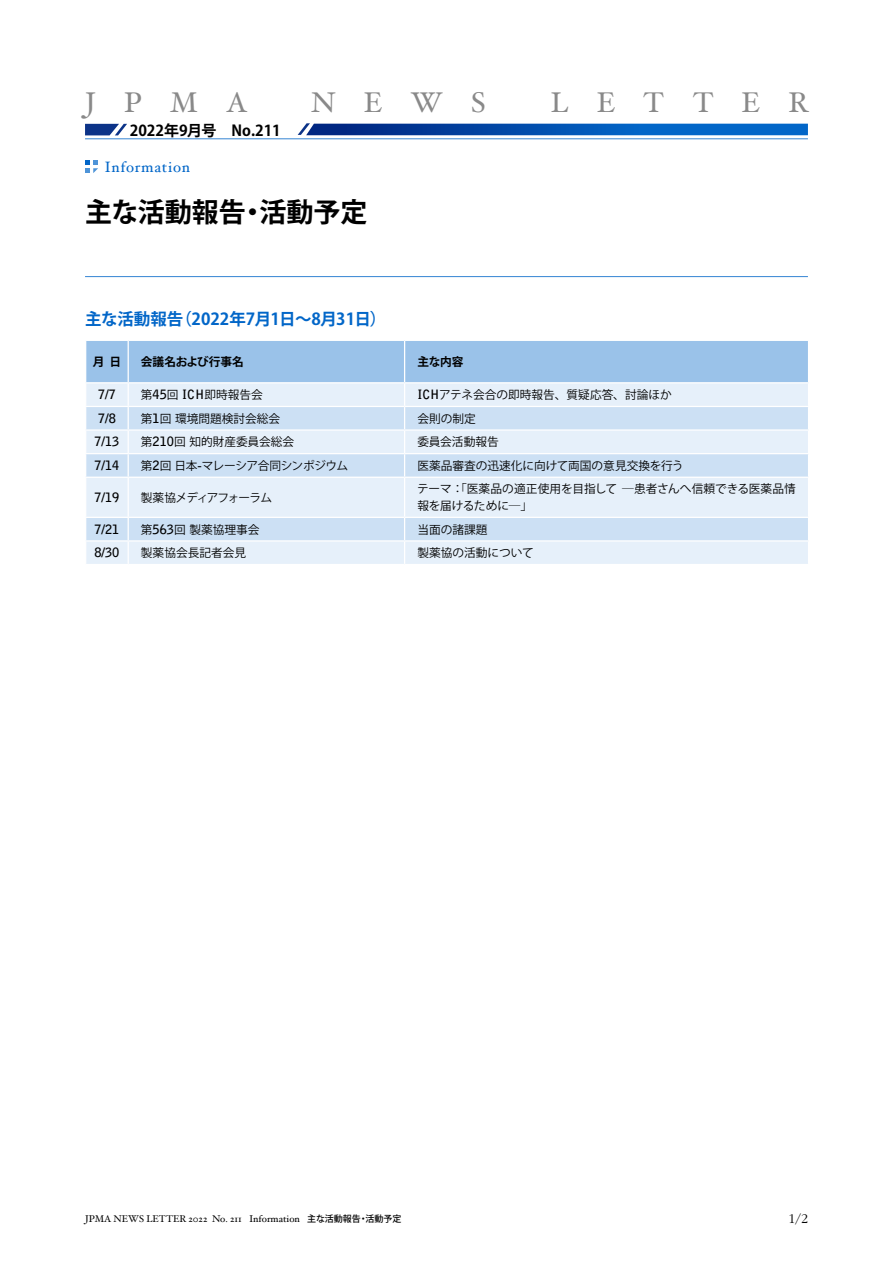
<style>
.page{position:relative;width:893px;height:1263px;background:#fff}
.page>*{position:absolute;margin:0;border:0;box-sizing:border-box;transform-origin:0 0}
.t1{font:28.5px "Hoefler Text";letter-spacing:.995em;color:#898989}
.t2{font:700 27px "Koz Go Pr 6 N";color:#000}
.t3{font:700 16.5px "Koz Go Pr 6 N";color:#0266c8}
.t4{font:700 15px "Koz Go Pr 6 N";color:#000}
.t5{font:15px "Hoefler Text";letter-spacing:.05em;color:#0266c8}
.t6{font:300 13.8px "ITC Garamond Std";color:#000}
.t7{font:700 12.9px "Bell Gothic Std";color:#000}
.t8{font:11.7px/16.5px "Koz Go Pr 6 N";color:#000}
.t9{font:11.7px "Koz Go Pr 6 N";letter-spacing:-.04em;color:#000}
.t10{font:700 11.7px "Koz Go Pr 6 N";letter-spacing:-.01em;color:#000}
.t11{font:11.7px "Koz Go Pr 6 N";letter-spacing:-.06em;color:#000}
.t12{font:9.75px "Hoefler Text";color:#000}
.s1{font-family:"Bell Gothic Std";font-weight:700;font-size:12.9px}
.s2{font-family:"Koz Go Pr 6 N";font-weight:500;font-size:9px}
</style>
<div class="page">
<svg style="left:85px;top:160px;width:13px;height:13px"></svg>
<hr style="left:85px;top:276px;width:723px;height:1px;background:#3585d3">
<svg style="left:85px;top:124px;width:42px;height:11px"></svg>
<svg style="left:298px;top:123px;width:510px;height:12px;background:#135ab3"></svg>
<hr style="left:85px;top:139px;width:723px;height:1px;background:#3585d3">
<div style="left:86px;top:542px;width:722px;height:22px;background:#e6f0fa"></div>
<svg style="left:86px;top:478px;width:722px;height:62px;background:#dceaf7"></svg>
<svg style="left:86px;top:340px;width:722px;height:137px;background:#c8ddf3"></svg>
<hr style="left:128px;top:478px;width:1px;height:39px;background:#fff">
<hr style="left:404px;top:478px;width:1px;height:39px;background:#fff">
<hr style="left:85px;top:517px;width:43px;height:1px;background:#fff">
<hr style="left:128px;top:517px;width:277px;height:1px;background:#fff">
<hr style="left:405px;top:517px;width:404px;height:1px;background:#fff">
<svg style="left:128px;top:518px;width:1px;height:46px"></svg>
<svg style="left:404px;top:518px;width:1px;height:46px"></svg>
<h1 class="t1" style="left:85px;top:85px;width:164px">JPMA</h1>
<h1 class="t1" style="left:311px;top:85px;width:176px">NEWS</h1>
<h1 class="t1" style="left:551px;top:85px;width:260px">LETTER</h1>
<p class="t4" style="left:130px;top:122px;width:153px">2022年9月号　No.211</p>
<p class="t5" style="left:105px;top:158px;width:87px">Information</p>
<h2 class="t2" style="left:85px;top:196px;width:284px">主な活動報告・活動予定</h2>
<h3 class="t3" style="left:85px;top:310px;width:303px">主な活動報告（2022年7月1日～8月31日）</h3>
<p class="t10" style="left:93px;top:355px;width:30px">月 日</p>
<p class="t10" style="left:141px;top:355px;width:104px">会議名および行事名</p>
<p class="t10" style="left:417px;top:355px;width:48px">主な内容</p>
<p class="t7" style="left:98px;top:387px;width:19px">7/7</p>
<p class="t8" style="left:141px;top:387px;width:123px">第<span class="s1">45</span>回 <span class="s1">ICH</span>即時報告会</p>
<p class="t8" style="left:417px;top:387px;width:256px"><span class="s1">ICH</span>アテネ会合の即時報告、質疑応答、討論ほか</p>
<p class="t7" style="left:98px;top:410px;width:19px">7/8</p>
<p class="t8" style="left:141px;top:410px;width:141px">第<span class="s1">1</span>回環境問題検討会総会</p>
<p class="t8" style="left:417px;top:410px;width:60px">会則の制定</p>
<p class="t7" style="left:94px;top:434px;width:27px">7/13</p>
<p class="t8" style="left:141px;top:434px;width:155px">第<span class="s1">210</span>回知的財産委員会総会</p>
<p class="t8" style="left:417px;top:434px;width:83px">委員会活動報告</p>
<p class="t7" style="left:94px;top:457px;width:27px">7/14</p>
<p class="t9" style="left:141px;top:459px;width:209px">第<span class="s1">2</span>回日本<span class="s1">-</span>マレーシア合同シンポジウム</p>
<p class="t8" style="left:417px;top:458px;width:268px">医薬品審査の迅速化に向けて両国の意見交換を行う</p>
<p class="t7" style="left:94px;top:489px;width:27px">7/19</p>
<p class="t11" style="left:141px;top:491px;width:133px">製薬協メディアフォーラム</p>
<p class="t8" style="left:417px;top:481px;width:380px">テーマ：「医薬品の適正使用を目指して ―患者さんへ信頼できる医薬品情報を届けるために―」</p>
<p class="t7" style="left:94px;top:521px;width:27px">7/21</p>
<p class="t8" style="left:141px;top:521px;width:120px">第<span class="s1">563</span>回製薬協理事会</p>
<p class="t8" style="left:417px;top:521px;width:72px">当面の諸課題</p>
<p class="t7" style="left:94px;top:545px;width:27px">8/30</p>
<p class="t8" style="left:141px;top:545px;width:107px">製薬協会長記者会見</p>
<p class="t8" style="left:417px;top:545px;width:118px">製薬協の活動について</p>
<p class="t12" style="left:85px;top:1213px;width:318px">JPMA NEWS LETTER 2022 No. 211 Information <span class="s2">主な活動報告・活動予定</span></p>
<p class="t6" style="left:789px;top:1212px;width:21px">1/2</p>
</div>
